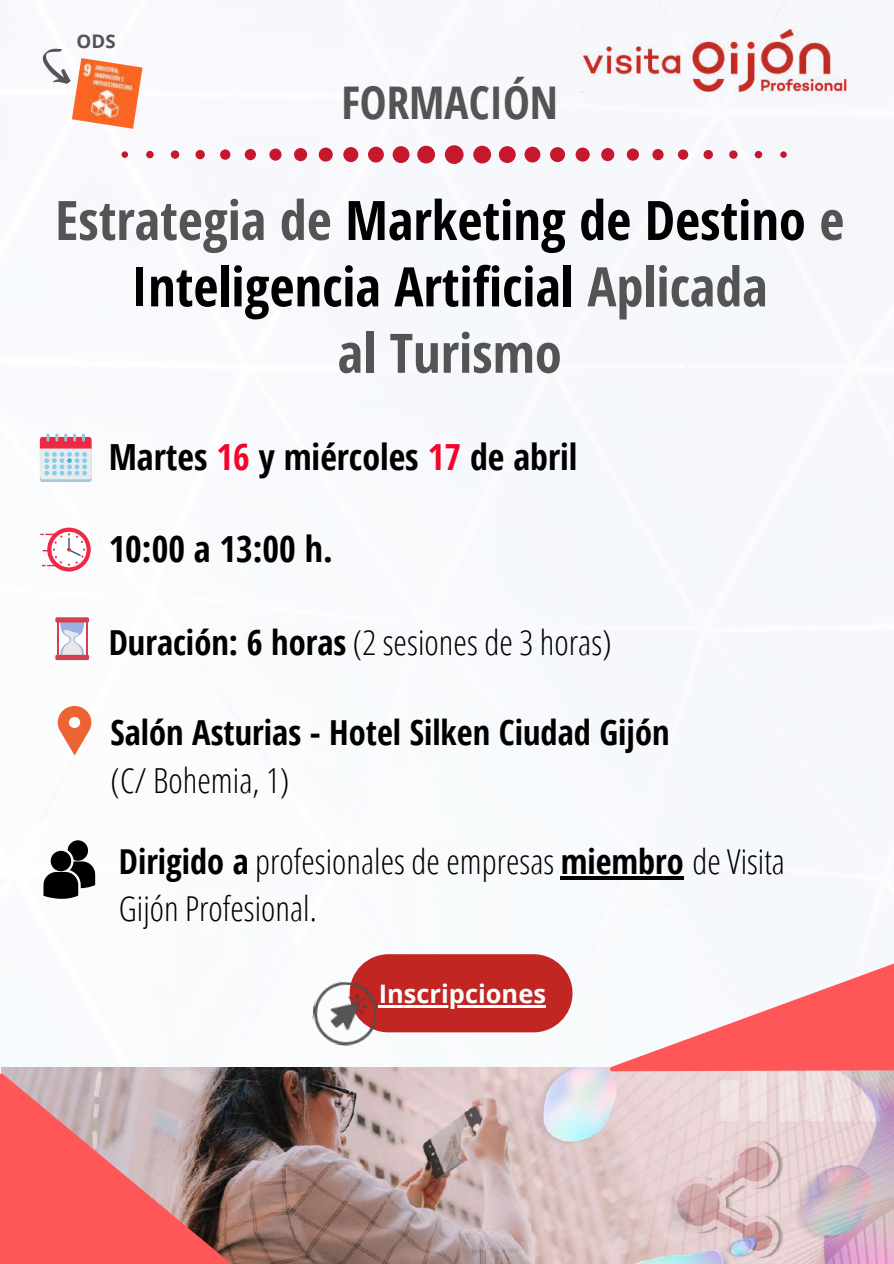
<style>
.page{position:relative;width:894px;height:1264px;background:#fff}
.page>*{position:absolute;margin:0;border:0;box-sizing:border-box;transform-origin:0 0}
.t1{font:700 54.45px/66.3px "Open Sans Condensed";color:#000;text-align:center}
.t2{font:700 45px "Open Sans Condensed";color:#545454}
.t3{font:700 36px "Open Sans Condensed";color:#000}
.t4{font:300 34.5px "Open Sans Condensed";color:#000}
.t5{font:700 34.5px "Open Sans Condensed";color:#000}
.t6{font:300 34.35px/47.2px "Open Sans Condensed";color:#000}
.t7{font:700 25.5px "Open Sans";color:#fdfefe}
.t8{font:700 18.75px "Open Sans";color:#545454}
.s1{color:#545454}
.s2{color:#f3052b}
.s3{font-weight:700}
</style>
<div class="page">
<img style="left:39px;top:67px;width:854px;height:966px">
<svg style="left:58px;top:706px;width:33px;height:49px"></svg>
<svg style="left:47px;top:527px;width:44px;height:44px"></svg>
<svg style="left:51px;top:532px;width:36px;height:35px"></svg>
<svg style="left:40px;top:533px;width:45px;height:33px"></svg>
<svg style="left:40px;top:439px;width:52px;height:43px"></svg>
<div style="left:40px;top:437px;width:52px;height:42px;background:#e6ecee;border-radius:3px"></div>
<svg style="left:40px;top:433px;width:52px;height:42px"></svg>
<hr style="left:57px;top:621px;width:1px;height:34px;background:#d54050">
<hr style="left:86px;top:621px;width:1px;height:34px;background:#d54050">
<svg style="left:60px;top:622px;width:24px;height:33px"></svg>
<div style="left:55px;top:617px;width:34px;height:5px;background:#d54050"></div>
<div style="left:55px;top:655px;width:34px;height:5px;background:#d54050"></div>
<img style="left:229px;top:1067px;width:379px;height:196px">
<svg style="left:0;top:909px;width:229px;height:354px"></svg>
<svg style="left:608px;top:795px;width:285px;height:468px"></svg>
<svg style="left:43px;top:840px;width:52px;height:58px"></svg>
<svg style="left:121px;top:145px;width:665px;height:19px"></svg>
<img style="left:527px;top:0;width:366px;height:120px">
<svg style="left:39px;top:48px;width:33px;height:42px"></svg>
<img style="left:72px;top:58px;width:70px;height:71px">
<hr style="left:560px;top:876px;width:123px;height:3px;background:#000">
<div style="left:349px;top:954px;width:223px;height:78px;background:#c22622;border-radius:39px"></div>
<img style="left:310px;top:979px;width:68px;height:67px">
<hr style="left:378px;top:1004px;width:168px;height:3px;background:#fdfefe">
<p class="t8" style="left:77px;top:28px;width:40px">ODS</p>
<p class="t2" style="left:341px;top:71px;width:218px">FORMACIÓN</p>
<p class="t1" style="left:55px;top:186px;width:790px"><span class="s1">Estrategia de</span> Marketing de Destino <span class="s1">e<br></span>Inteligencia Artificial <span class="s1">Aplicada<br>al Turismo</span></p>
<p class="t3" style="left:109px;top:431px;width:470px">Martes <span class="s2">16</span> y miércoles <span class="s2">17</span> de abril</p>
<p class="t3" style="left:109px;top:524px;width:225px">10:00 a 13:00 h.</p>
<p class="t4" style="left:109px;top:618px;width:504px"><span class="s3">Duración: 6 horas</span> (2 sesiones de 3 horas)</p>
<p class="t5" style="left:110px;top:708px;width:560px">Salón Asturias - Hotel Silken Ciudad Gijón</p>
<p class="t4" style="left:110px;top:755px;width:180px">(C/ Bohemia, 1)</p>
<p class="t6" style="left:119px;top:837px;width:667px"><span class="s3">Dirigido a</span> profesionales de empresas <span class="s3">miembro</span> de Visita<br>Gijón Profesional.</p>
<p class="t7" style="left:378px;top:975px;width:169px">Inscripciones</p>
</div>
